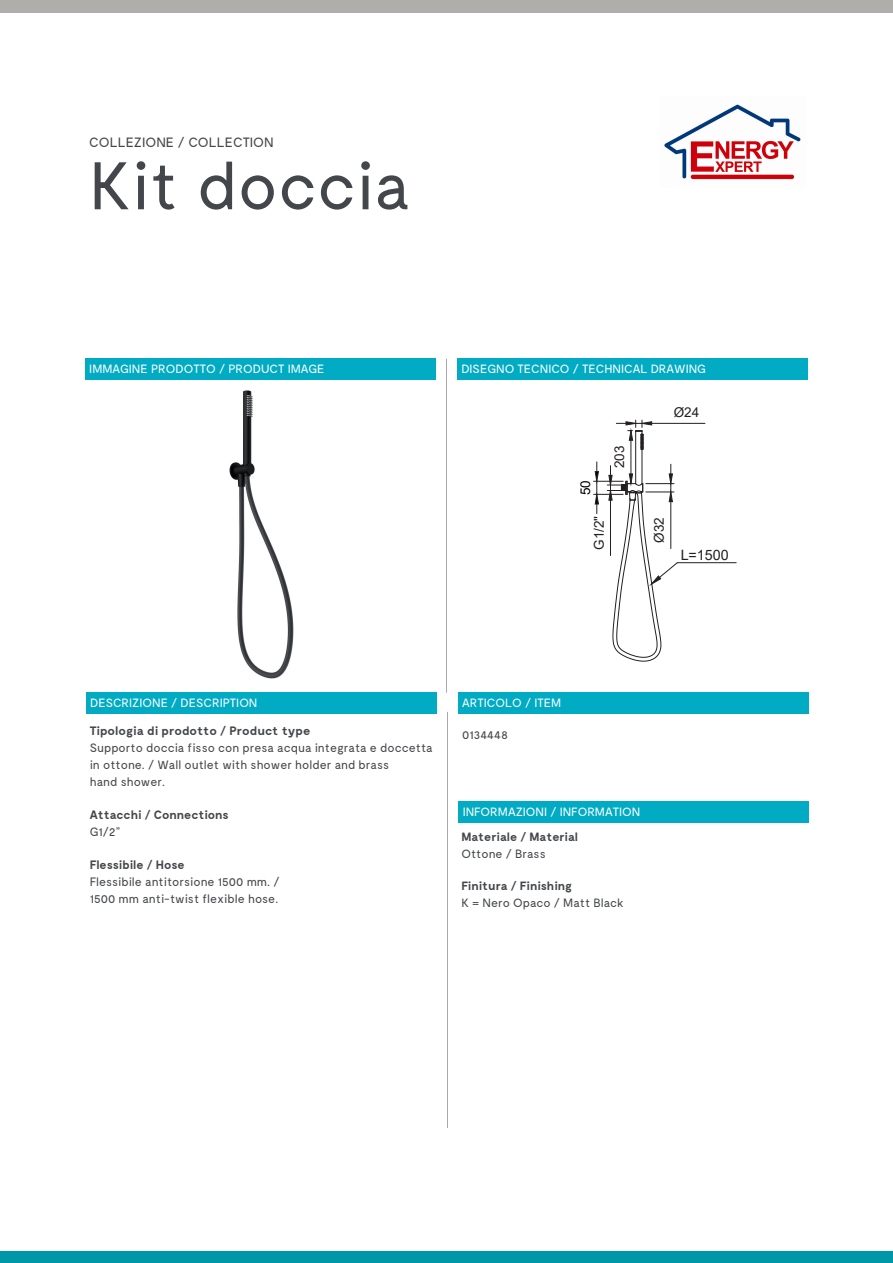
<style>
.page{position:relative;width:893px;height:1263px;background:#fff}
.page>*{position:absolute;margin:0;border:0;box-sizing:border-box;transform-origin:0 0}
.t1{font:67.2px "Moderat";color:#43464a}
.t2{font:14.25px "Arial";color:#231f20}
.t3{font:13.5px "Moderat";color:#43464a}
.t4{font:13.5px "Arial";color:#231f20}
.t5{font:13.5px "Arial";color:#000001}
.t6{font:12.15px/16.6px "Moderat";color:#43464a}
.t7{font:700 12.15px "Moderat";color:#43464a}
.t8{font:12px "Moderat";color:#fff}
.t9{font:12px "Moderat";color:#43464a}
.t10{font:700 12px "Moderat";color:#43464a}
</style>
<div class="page">
<div style="left:0;top:0;width:893px;height:12px;background:#b0aeab"></div>
<div style="left:0;top:1251px;width:893px;height:12px;background:#0096aa"></div>
<div style="left:86px;top:693px;width:351px;height:21px;background:#00abc3"></div>
<div style="left:458px;top:693px;width:351px;height:21px;background:#00abc3"></div>
<div style="left:85px;top:359px;width:351px;height:21px;background:#00abc3"></div>
<div style="left:457px;top:359px;width:351px;height:21px;background:#00abc3"></div>
<hr style="left:446px;top:359px;width:1px;height:334px;background:#a8a9ad">
<hr style="left:447px;top:712px;width:1px;height:416px;background:#a8a9ad">
<hr style="left:635px;top:431px;width:1px;height:53px;background:#231f20">
<hr style="left:642px;top:449px;width:1px;height:35px;background:#231f20">
<hr style="left:631px;top:440px;width:1px;height:34px;background:#231f20">
<hr style="left:652px;top:423px;width:53px;height:1px;background:#231f20">
<svg style="left:616px;top:420px;width:36px;height:30px"></svg>
<svg style="left:594px;top:462px;width:84px;height:200px"></svg>
<hr style="left:677px;top:562px;width:59px;height:1px;background:#231f20">
<div style="left:458px;top:802px;width:351px;height:21px;background:#00abc3"></div>
<img style="left:229px;top:390px;width:65px;height:289px">
<img style="left:664px;top:104px;width:137px;height:76px">
<p class="t3" style="left:89px;top:135px;width:186px">COLLEZIONE / COLLECTION</p>
<h1 class="t1" style="left:89px;top:148px;width:322px">Kit doccia</h1>
<p class="t8" style="left:89px;top:362px;width:237px">IMMAGINE PRODOTTO / PRODUCT IMAGE</p>
<p class="t8" style="left:461px;top:362px;width:246px">DISEGNO TECNICO / TECHNICAL DRAWING</p>
<p class="t5" style="left:576px;top:495px;width:17px;rotate:-90deg">50</p>
<p class="t4" style="left:590px;top:550px;width:36px;rotate:-90deg">G1/2"</p>
<p class="t4" style="left:610px;top:468px;width:24px;rotate:-90deg">203</p>
<p class="t4" style="left:674px;top:402px;width:27px">Ø24</p>
<p class="t4" style="left:650px;top:543px;width:27px;rotate:-90deg">Ø32</p>
<p class="t2" style="left:681px;top:545px;width:50px">L=1500</p>
<p class="t8" style="left:90px;top:696px;width:169px">DESCRIZIONE / DESCRIPTION</p>
<p class="t8" style="left:462px;top:696px;width:101px">ARTICOLO / ITEM</p>
<p class="t9" style="left:462px;top:728px;width:48px">0134448</p>
<p class="t7" style="left:90px;top:724px;width:222px">Tipologia di prodotto / Product type</p>
<p class="t6" style="left:90px;top:740px;width:344px">Supporto doccia fisso con presa acqua integrata e doccetta in ottone. / Wall outlet with shower holder and brass<br>hand shower.</p>
<p class="t7" style="left:90px;top:808px;width:140px">Attacchi / Connections</p>
<p class="t6" style="left:90px;top:824px;width:32px">G1/2”</p>
<p class="t7" style="left:90px;top:858px;width:96px">Flessibile / Hose</p>
<p class="t6" style="left:90px;top:874px;width:191px">Flessibile antitorsione 1500 mm. /<br>1500 mm anti-twist flexible hose.</p>
<p class="t8" style="left:463px;top:805px;width:179px">INFORMAZIONI / INFORMATION</p>
<p class="t10" style="left:461px;top:830px;width:118px">Materiale / Material</p>
<p class="t9" style="left:461px;top:847px;width:86px">Ottone / Brass</p>
<p class="t10" style="left:461px;top:879px;width:112px">Finitura / Finishing</p>
<p class="t9" style="left:461px;top:896px;width:164px">K = Nero Opaco / Matt Black</p>
</div>
